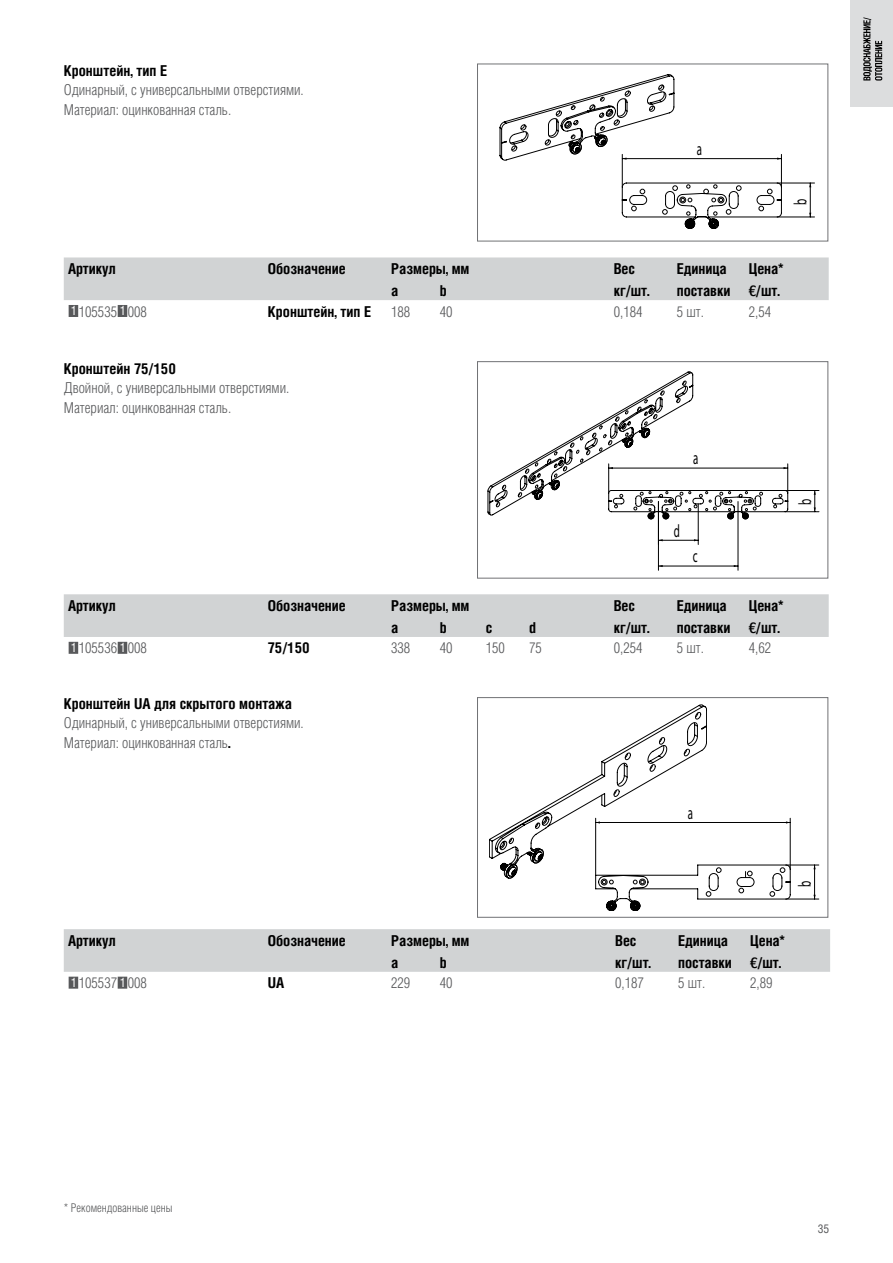
<style>
.page{position:relative;width:893px;height:1263px;background:#fff}
.page>*{position:absolute;margin:0;border:0;box-sizing:border-box;transform-origin:0 0}
.t1{font:18px "Myriad Pro";color:#000;scale:.6 1}
.t2{font:18px "Myriad Pro";color:#000;scale:.61 1}
.t3{font:15px/19.5px "Helios Cond Light C";color:#58595b}
.t4{font:700 15px "Helios Cond C";letter-spacing:-.005em;color:#000}
.t5{font:12px "Helios Cond Light C";color:#58595b}
.t6{font:12px "Helios Cond C";color:#58595b}
.s1{font-family:"Helvetica Neue LT Com";font-weight:500;font-stretch:condensed}
.s2{font-family:"Helios Cond C";font-size:12.75px;color:#fff}
.s3{font-family:"Helios Cond C";font-weight:700;color:#000}
</style>
<div class="page">
<div style="left:850px;top:0;width:43px;height:106px;background:#dcddde"></div>
<svg style="left:863px;top:17px;width:19px;height:64px"></svg>
<div style="left:64px;top:257px;width:765px;height:43px;background:#d1d3d4"></div>
<div style="left:69px;top:305px;width:9px;height:12px;background:#58595b"></div>
<div style="left:118px;top:305px;width:9px;height:12px;background:#58595b"></div>
<div style="left:64px;top:594px;width:765px;height:43px;background:#d1d3d4"></div>
<div style="left:69px;top:642px;width:9px;height:12px;background:#58595b"></div>
<div style="left:118px;top:642px;width:9px;height:12px;background:#58595b"></div>
<div style="left:64px;top:929px;width:766px;height:43px;background:#d1d3d4"></div>
<div style="left:69px;top:977px;width:9px;height:12px;background:#58595b"></div>
<div style="left:118px;top:977px;width:9px;height:12px;background:#58595b"></div>
<div style="left:477px;top:64px;width:351px;height:177px;border:1px solid #717275"></div>
<div style="left:477px;top:361px;width:351px;height:217px;border:1px solid #717275"></div>
<div style="left:477px;top:697px;width:351px;height:220px;border:1px solid #717275"></div>
<svg style="left:500px;top:74px;width:174px;height:87px"></svg>
<hr style="left:622px;top:154px;width:1px;height:33px;background:#000">
<hr style="left:781px;top:154px;width:1px;height:33px;background:#000">
<hr style="left:622px;top:158px;width:159px;height:1px;background:#000">
<hr style="left:778px;top:183px;width:36px;height:1px;background:#000">
<hr style="left:778px;top:217px;width:36px;height:1px;background:#000">
<hr style="left:810px;top:183px;width:1px;height:34px;background:#000">
<svg style="left:622px;top:182px;width:160px;height:47px"></svg>
<hr style="left:698px;top:505px;width:1px;height:39px;background:#000">
<hr style="left:658px;top:540px;width:40px;height:1px;background:#000">
<hr style="left:785px;top:490px;width:34px;height:1px;background:#000">
<hr style="left:785px;top:511px;width:34px;height:1px;background:#000">
<svg style="left:814px;top:491px;width:2px;height:20px"></svg>
<hr style="left:658px;top:501px;width:1px;height:69px;background:#000">
<hr style="left:738px;top:501px;width:1px;height:69px;background:#000">
<hr style="left:658px;top:566px;width:80px;height:1px;background:#000">
<svg style="left:488px;top:371px;width:300px;height:149px"></svg>
<hr style="left:786px;top:865px;width:33px;height:1px;background:#000">
<hr style="left:786px;top:899px;width:33px;height:1px;background:#000">
<hr style="left:814px;top:865px;width:1px;height:34px;background:#000">
<svg style="left:489px;top:704px;width:302px;height:207px"></svg>
<p class="t4" style="left:64px;top:62px;width:105px">Кронштейн, тип Е</p>
<p class="t3" style="left:64px;top:80px;width:239px">Одинарный, с универсальными отверстиями.<br>Материал: оцинкованная сталь.</p>
<p class="t1" style="left:697px;top:138px;width:10px">a</p>
<p class="t1" style="left:789px;top:205px;width:12px;rotate:-90deg">b</p>
<p class="t4" style="left:68px;top:260px;width:49px">Артикул</p>
<p class="t4" style="left:268px;top:260px;width:79px">Обозначение</p>
<p class="t4" style="left:391px;top:260px;width:80px">Размеры, мм</p>
<p class="t4" style="left:614px;top:260px;width:23px">Beс</p>
<p class="t4" style="left:677px;top:260px;width:51px">Единица</p>
<p class="t4" style="left:749px;top:260px;width:37px">Цена*</p>
<p class="t4" style="left:391px;top:282px;width:9px">a</p>
<p class="t4" style="left:440px;top:282px;width:8px">b</p>
<p class="t4" style="left:614px;top:282px;width:37px">кг/шт.</p>
<p class="t4" style="left:677px;top:282px;width:104px">поставки <span class="s1">€</span>/шт.</p>
<p class="t3" style="left:71px;top:301px;width:78px"><span class="s2">1</span> 105535 <span class="s2">1</span> 008</p>
<p class="t4" style="left:268px;top:302px;width:105px">Кронштейн, тип Е</p>
<p class="t3" style="left:391px;top:301px;width:21px">188</p>
<p class="t3" style="left:440px;top:301px;width:14px">40</p>
<p class="t3" style="left:614px;top:301px;width:30px">0,184</p>
<p class="t3" style="left:677px;top:301px;width:26px">5 шт.</p>
<p class="t3" style="left:749px;top:301px;width:24px">2,54</p>
<p class="t4" style="left:64px;top:359px;width:114px">Кронштейн 75/150</p>
<p class="t3" style="left:64px;top:378px;width:225px">Двойной, с универсальными отверстиями.<br>Материал: оцинкованная сталь.</p>
<p class="t1" style="left:693px;top:447px;width:10px">a</p>
<p class="t1" style="left:674px;top:519px;width:12px">d</p>
<p class="t1" style="left:693px;top:545px;width:10px">c</p>
<p class="t1" style="left:794px;top:505px;width:12px;rotate:-90deg">b</p>
<p class="t4" style="left:68px;top:596px;width:49px">Артикул</p>
<p class="t4" style="left:268px;top:596px;width:79px">Обозначение</p>
<p class="t4" style="left:391px;top:596px;width:80px">Размеры, мм</p>
<p class="t4" style="left:614px;top:596px;width:23px">Beс</p>
<p class="t4" style="left:677px;top:596px;width:51px">Единица</p>
<p class="t4" style="left:749px;top:596px;width:37px">Цена*</p>
<p class="t4" style="left:391px;top:618px;width:9px">a</p>
<p class="t4" style="left:440px;top:618px;width:8px">b</p>
<p class="t4" style="left:486px;top:618px;width:8px">c</p>
<p class="t4" style="left:529px;top:618px;width:8px">d</p>
<p class="t4" style="left:614px;top:618px;width:37px">кг/шт.</p>
<p class="t4" style="left:677px;top:618px;width:104px">поставки <span class="s1">€</span>/шт.</p>
<p class="t3" style="left:71px;top:638px;width:78px"><span class="s2">1</span> 105536 <span class="s2">1</span> 008</p>
<p class="t4" style="left:268px;top:639px;width:43px">75/150</p>
<p class="t3" style="left:391px;top:638px;width:21px">338</p>
<p class="t3" style="left:440px;top:638px;width:14px">40</p>
<p class="t3" style="left:486px;top:638px;width:21px">150</p>
<p class="t3" style="left:529px;top:638px;width:14px">75</p>
<p class="t3" style="left:614px;top:638px;width:30px">0,254</p>
<p class="t3" style="left:677px;top:638px;width:26px">5 шт.</p>
<p class="t3" style="left:749px;top:638px;width:24px">4,62</p>
<p class="t4" style="left:64px;top:694px;width:230px">Кронштейн UA для скрытого монтажа</p>
<p class="t3" style="left:64px;top:713px;width:239px">Одинарный, с универсальными отверстиями.<br>Материал: оцинкованная сталь<span class="s3">.</span></p>
<p class="t2" style="left:688px;top:802px;width:10px">a</p>
<p class="t2" style="left:794px;top:887px;width:12px;rotate:-90deg">b</p>
<p class="t4" style="left:68px;top:931px;width:49px">Артикул</p>
<p class="t4" style="left:268px;top:931px;width:79px">Обозначение</p>
<p class="t4" style="left:391px;top:931px;width:80px">Размеры, мм</p>
<p class="t4" style="left:615px;top:931px;width:23px">Beс</p>
<p class="t4" style="left:678px;top:931px;width:51px">Единица</p>
<p class="t4" style="left:750px;top:931px;width:37px">Цена*</p>
<p class="t4" style="left:391px;top:953px;width:9px">a</p>
<p class="t4" style="left:440px;top:953px;width:8px">b</p>
<p class="t4" style="left:615px;top:953px;width:37px">кг/шт.</p>
<p class="t4" style="left:678px;top:953px;width:104px">поставки <span class="s1">€</span>/шт.</p>
<p class="t3" style="left:71px;top:973px;width:78px"><span class="s2">1</span> 105537 <span class="s2">1</span> 008</p>
<p class="t4" style="left:268px;top:974px;width:18px">UA</p>
<p class="t3" style="left:391px;top:973px;width:21px">229</p>
<p class="t3" style="left:440px;top:973px;width:14px">40</p>
<p class="t3" style="left:615px;top:973px;width:30px">0,187</p>
<p class="t3" style="left:678px;top:973px;width:26px">5 шт.</p>
<p class="t3" style="left:750px;top:973px;width:24px">2,89</p>
<p class="t5" style="left:64px;top:1201px;width:110px">* Рекомендованные цены</p>
<p class="t6" style="left:818px;top:1222px;width:13px">35</p>
</div>
